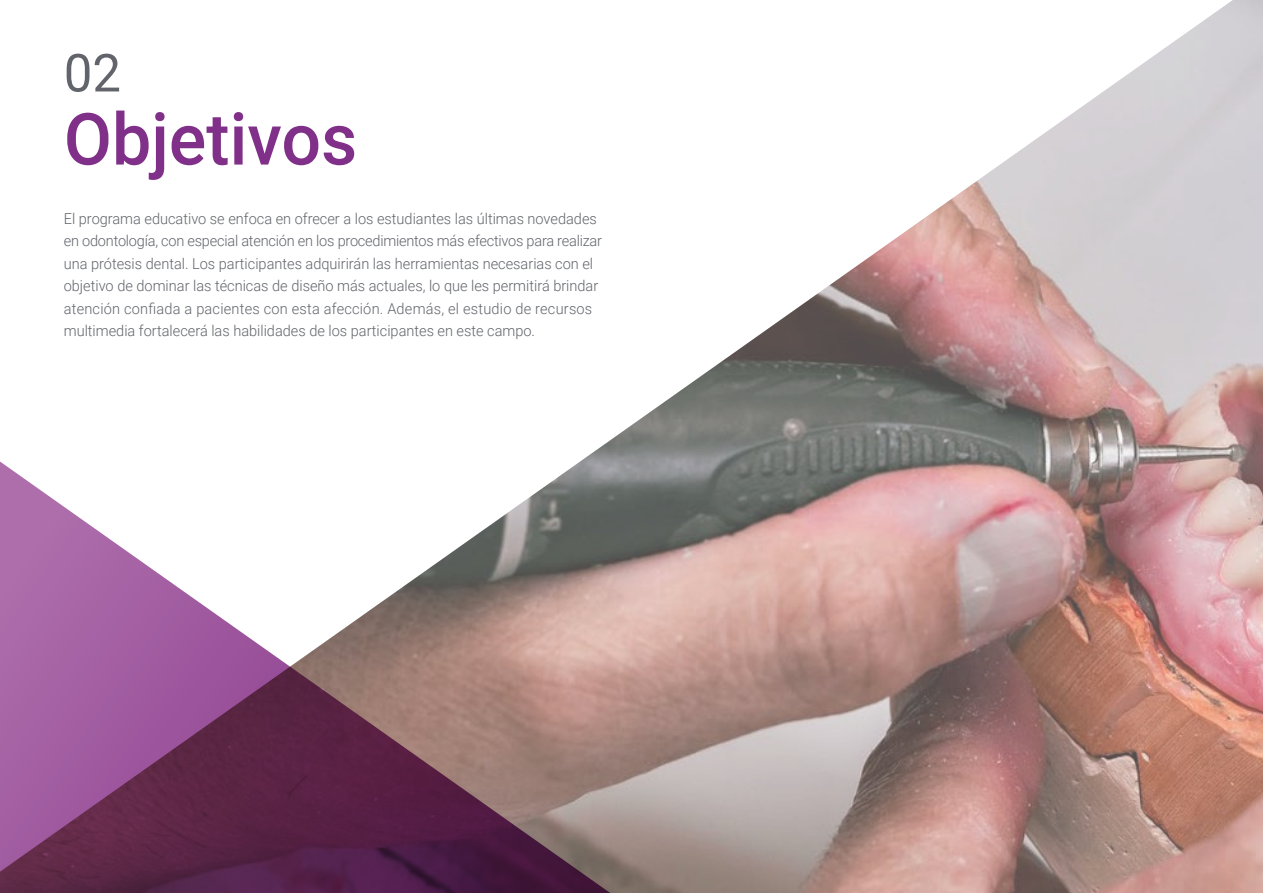
<style>
.page{position:relative;width:1263px;height:893px;background:#fff}
.page>*{position:absolute;margin:0;border:0;box-sizing:border-box;transform-origin:0 0}
.t1{font:500 72px "Roboto";color:#813089}
.t2{font:52.5px "Roboto";color:#61646a}
.t3{font:300 15px/22.5px "Roboto";color:#61646a}
</style>
<div class="page">
<img style="left:602px;top:0;width:661px;height:893px">
<svg style="left:0;top:446px;width:640px;height:447px"></svg>
<h2 class="t2" style="left:64px;top:36px;width:59px">02</h2>
<h1 class="t1" style="left:64px;top:89px;width:295px">Objetivos</h1>
<p class="t3" style="left:64px;top:207px;width:540px">El programa educativo se enfoca en ofrecer a los estudiantes las últimas novedades en odontología, con especial atención en los procedimientos más efectivos para realizar una prótesis dental. Los participantes adquirirán las herramientas necesarias con el objetivo de dominar las técnicas de diseño más actuales, lo que les permitirá brindar atención confiada a pacientes con esta afección. Además, el estudio de recursos multimedia fortalecerá las habilidades de los participantes en este campo.</p>
</div>
